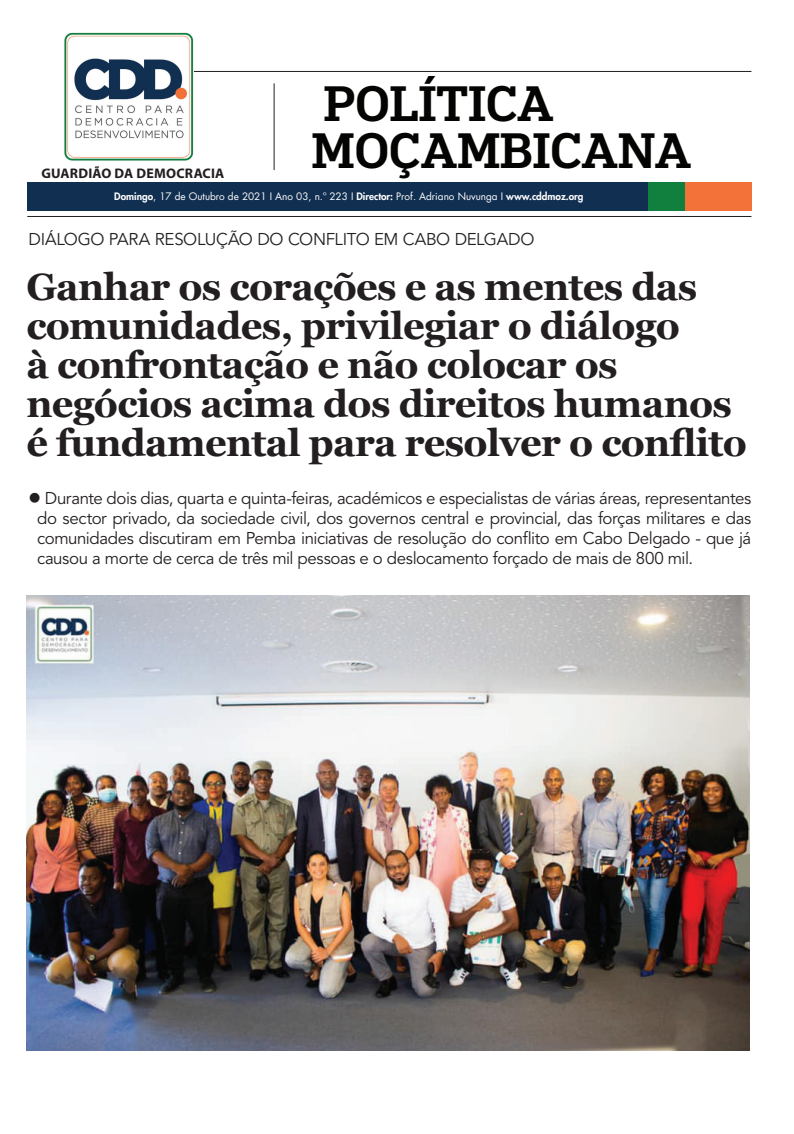
<style>
.page{position:relative;width:794px;height:1134px;background:#fff}
.page>*{position:absolute;margin:0;border:0;box-sizing:border-box;transform-origin:0 0}
.t1{font:500 47px "Popular";color:#040503}
.t2{font:700 38px/39px "Georgia";letter-spacing:-.02em;color:#231f20}
.t3{font:17px/20px "Avenir LT Std";letter-spacing:-.02em;color:#231f20;text-align:justify}
.t4{font:700 13.9px "Myriad Pro";letter-spacing:.015em;color:#231f20}
.t5{font:10px "Futura LT";color:#fff}
.s1{font-weight:800}
</style>
<div class="page">
<div style="left:27px;top:182px;width:724px;height:29px;background:#112f51"></div>
<hr style="left:82px;top:71px;width:669px;height:1px;background:#231f20">
<hr style="left:27px;top:216px;width:724px;height:1px;background:#231f20">
<div style="left:648px;top:182px;width:103px;height:29px;background:#f37239"></div>
<div style="left:648px;top:182px;width:37px;height:29px;background:#11803f"></div>
<hr style="left:274px;top:83px;width:1px;height:87px;background:#231f20">
<img style="left:65px;top:32px;width:128px;height:128px">
<img style="left:26px;top:595px;width:723px;height:455px">
<h1 class="t1" style="left:324px;top:72px;width:232px">POLÍTICA</h1>
<h1 class="t1" style="left:312px;top:119px;width:381px">MOÇAMBICANA</h1>
<p class="t5" style="left:114px;top:190px;width:471px"><span class="s1">Domingo</span>, 17 de Outubro de 2021 I Ano 03, n.º 223 I <span class="s1">Director:</span> Prof. Adriano Nuvunga I <span class="s1">www.cddmoz.org</span></p>
<p class="t4" style="left:41px;top:164px;width:184px">GUARDIÃO DA DEMOCRACIA</p>
<p class="t3" style="left:29px;top:230px;width:507px">DIÁLOGO PARA RESOLUÇÃO DO CONFLITO EM CABO DELGADO</p>
<h2 class="t2" style="left:26px;top:268px;width:722px">Ganhar os corações e as mentes das comunidades, privilegiar o diálogo<br>à confrontação e não colocar os negócios acima dos direitos humanos é fundamental para resolver o conflito</h2>
<p class="t3" style="left:37px;top:488px;width:716px;text-indent:-9px">● Durante dois dias, quarta e quinta-feiras, académicos e especialistas de várias áreas, representantes do sector privado, da sociedade civil, dos governos central e provincial, das forças militares e das comunidades discutiram em Pemba iniciativas de resolução do conflito em Cabo Delgado - que já causou a morte de cerca de três mil pessoas e o deslocamento forçado de mais de 800 mil.</p>
</div>
